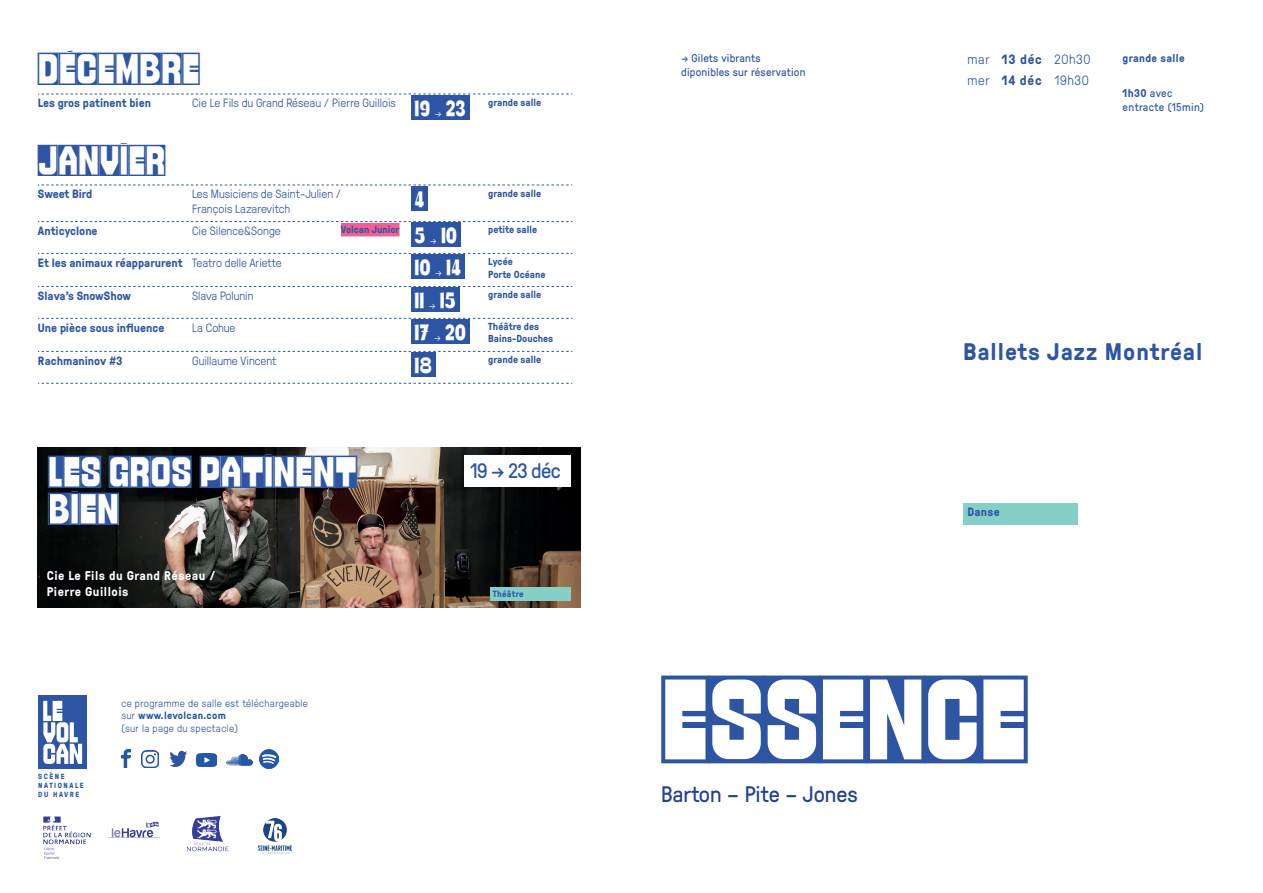
<style>
.page{position:relative;width:1263px;height:893px;background:#fff}
.page>*{position:absolute;margin:0;border:0;box-sizing:border-box;transform-origin:0 0}
.t1{font:700 114px "Volcan THREE";letter-spacing:-.01em;color:#2e55a4}
.t2{font:700 42px/37.5px "Volcan THREE";color:#2e55a4}
.t3{font:700 40.5px "Volcan THREE";color:#2e55a4}
.t4{font:700 24px "GT Pressura";letter-spacing:.04em;color:#2e55a4}
.t5{font:700 22.5px "Volcan ONE";color:#fff}
.t6{font:22.5px "GT Pressura";color:#254292}
.t7{font:21px "GT Pressura";letter-spacing:-.03em;color:#2e55a4}
.t8{font:300 13.5px/21px "GT Pressura";letter-spacing:.05em;color:#2e55a4}
.t9{font:700 12.75px/15.1px "GT Pressura";letter-spacing:.04em;color:#fff}
.t10{font:300 12px/14.4px "GT Pressura";color:#2e55a4}
.t11{font:700 12px "GT Pressura";color:#2e55a4}
.t12{font:11.25px/13.5px "GT Pressura";letter-spacing:.02em;color:#2e55a4}
.t13{font:700 11.25px "GT Pressura";letter-spacing:.03em;color:#2e55a4}
.t14{font:300 10.5px/12.6px "GT Pressura";letter-spacing:.03em;color:#2e55a4}
.t15{font:700 10.2px/12.3px "GT Pressura";color:#2e55a4}
.t16{font:700 9px "GT Pressura";letter-spacing:.03em;color:#2e55a4}
.t17{font:700 7.5px/9px "GT Pressura";letter-spacing:.2em;color:#2e55a4}
.s1{font-family:"Volcan ONE";font-weight:700;font-size:22.5px;color:#fff}
.s2{font-family:"GT Pressura";font-weight:300;font-size:10.5px}
.s3{font-weight:300}
.s4{font-weight:700}
</style>
<div class="page">
<img style="left:38px;top:448px;width:542px;height:160px">
<div style="left:38px;top:696px;width:49px;height:73px;background:#2e55a4"></div>
<svg style="left:43px;top:701px;width:39px;height:63px"></svg>
<img style="left:186px;top:815px;width:43px;height:37px">
<img style="left:259px;top:818px;width:32px;height:35px">
<img style="left:108px;top:821px;width:52px;height:17px">
<img style="left:43px;top:816px;width:48px;height:43px">
<svg style="left:169px;top:751px;width:18px;height:16px"></svg>
<img style="left:121px;top:749px;width:10px;height:19px">
<img style="left:141px;top:750px;width:18px;height:18px">
<img style="left:226px;top:754px;width:26px;height:12px">
<img style="left:197px;top:753px;width:19px;height:14px">
<div style="left:963px;top:503px;width:115px;height:21px;background:#85cfc7"></div>
<svg style="left:38px;top:253px;width:534px;height:1px"></svg>
<svg style="left:38px;top:286px;width:534px;height:1px"></svg>
<svg style="left:38px;top:318px;width:534px;height:1px"></svg>
<svg style="left:38px;top:351px;width:534px;height:1px"></svg>
<svg style="left:38px;top:383px;width:534px;height:1px"></svg>
<svg style="left:38px;top:185px;width:534px;height:1px"></svg>
<svg style="left:38px;top:221px;width:534px;height:1px"></svg>
<svg style="left:38px;top:94px;width:534px;height:1px"></svg>
<div style="left:411px;top:95px;width:58px;height:25px;background:#2e55a4"></div>
<div style="left:411px;top:186px;width:17px;height:25px;background:#2e55a4"></div>
<div style="left:341px;top:223px;width:58px;height:13px;background:#f06093"></div>
<div style="left:411px;top:222px;width:50px;height:25px;background:#2e55a4"></div>
<div style="left:411px;top:254px;width:54px;height:25px;background:#2e55a4"></div>
<div style="left:411px;top:287px;width:48px;height:25px;background:#2e55a4"></div>
<div style="left:411px;top:319px;width:59px;height:25px;background:#2e55a4"></div>
<div style="left:411px;top:352px;width:25px;height:25px;background:#2e55a4"></div>
<div style="left:464px;top:455px;width:107px;height:31px;background:#fff"></div>
<div style="left:50px;top:493px;width:68px;height:32px;background:#fff"></div>
<div style="left:201px;top:456px;width:156px;height:30px;background:#fff"></div>
<div style="left:110px;top:456px;width:80px;height:31px;background:#fff"></div>
<div style="left:49px;top:457px;width:52px;height:30px;background:#fff"></div>
<div style="left:490px;top:587px;width:81px;height:14px;background:#85cfc7"></div>
<img style="left:260px;top:750px;width:18px;height:18px">
<h2 class="t2" style="left:38px;top:53px;width:163px">DÉCEMBRE</h2>
<p class="t11" style="left:38px;top:94px;width:115px">Les gros patinent bien</p>
<p class="t10" style="left:192px;top:95px;width:275px">Cie Le Fils du Grand Réseau / Pierre Guillois <span class="s1">19</span> <sub>→</sub> <span class="s1">23</span></p>
<p class="t15" style="left:488px;top:96px;width:54px">grande salle</p>
<h3 class="t3" style="left:38px;top:143px;width:129px">JANVIER</h3>
<p class="t11" style="left:38px;top:185px;width:56px">Sweet Bird</p>
<p class="t10" style="left:192px;top:186px;width:151px">Les Musiciens de Saint-Julien /<br>François Lazarevitch</p>
<h3 class="t5" style="left:415px;top:189px;width:12px">4</h3>
<p class="t15" style="left:488px;top:187px;width:54px">grande salle</p>
<p class="t11" style="left:38px;top:222px;width:61px">Anticyclone</p>
<p class="t10" style="left:192px;top:223px;width:90px">Cie Silence&amp;Songe</p>
<p class="t15" style="left:341px;top:223px;width:60px">Volcan Junior</p>
<h3 class="t5" style="left:415px;top:226px;width:44px">5 <span class="s2">→</span> 10</h3>
<p class="t15" style="left:488px;top:223px;width:50px">petite salle</p>
<p class="t11" style="left:38px;top:254px;width:245px">Et les animaux réapparurent <span class="s3">Teatro delle Ariette</span></p>
<h3 class="t5" style="left:415px;top:258px;width:48px">10 <span class="s2">→</span> 14</h3>
<p class="t15" style="left:488px;top:255px;width:59px">Lycée<br>Porte Océane</p>
<p class="t11" style="left:38px;top:287px;width:95px">Slava’s SnowShow</p>
<p class="t10" style="left:192px;top:288px;width:63px">Slava Polunin</p>
<h3 class="t5" style="left:415px;top:291px;width:43px">11 <span class="s2">→</span> 15</h3>
<p class="t15" style="left:488px;top:288px;width:54px">grande salle</p>
<p class="t11" style="left:38px;top:319px;width:128px">Une pièce sous influence</p>
<p class="t10" style="left:192px;top:319px;width:45px">La Cohue</p>
<h3 class="t5" style="left:415px;top:323px;width:53px">17 <span class="s2">→</span> 20</h3>
<p class="t15" style="left:488px;top:320px;width:66px">Théâtre des<br>Bains-Douches</p>
<p class="t11" style="left:38px;top:352px;width:86px">Rachmaninov #3</p>
<p class="t10" style="left:192px;top:352px;width:86px">Guillaume Vincent</p>
<h3 class="t5" style="left:415px;top:356px;width:19px">18</h3>
<p class="t15" style="left:488px;top:353px;width:54px">grande salle</p>
<h2 class="t2" style="left:48px;top:455px;width:311px">LES GROS PATINENT<br>BIEN</h2>
<p class="t9" style="left:47px;top:568px;width:170px">Cie Le Fils du Grand Réseau /<br>Pierre Guillois</p>
<p class="t17" style="left:38px;top:772px;width:47px">SCÈNE<br>NATIONALE<br>DU HAVRE</p>
<p class="t14" style="left:121px;top:696px;width:188px">ce programme de salle est téléchargeable sur <span class="s4">www.levolcan.com<br></span>(sur la page du spectacle)</p>
<h3 class="t7" style="left:470px;top:455px;width:92px">19 → 23 déc</h3>
<p class="t16" style="left:493px;top:587px;width:32px">Théâtre</p>
<p class="t12" style="left:681px;top:51px;width:126px">→ Gilets vibrants diponibles sur réservation</p>
<p class="t8" style="left:967px;top:48px;width:124px">mar <span class="s4">13 déc</span> 20h30 mer <span class="s4">14 déc</span> 19h30</p>
<p class="t13" style="left:1123px;top:50px;width:63px">grande salle</p>
<p class="t12" style="left:1123px;top:86px;width:83px"><span class="s4">1h30</span> avec entracte (15min)</p>
<h3 class="t4" style="left:963px;top:334px;width:241px">Ballets Jazz Montréal</h3>
<p class="t11" style="left:967px;top:503px;width:34px">Danse</p>
<h1 class="t1" style="left:661px;top:668px;width:368px">ESSENCE</h1>
<h3 class="t6" style="left:661px;top:778px;width:198px">Barton – Pite – Jones</h3>
</div>
